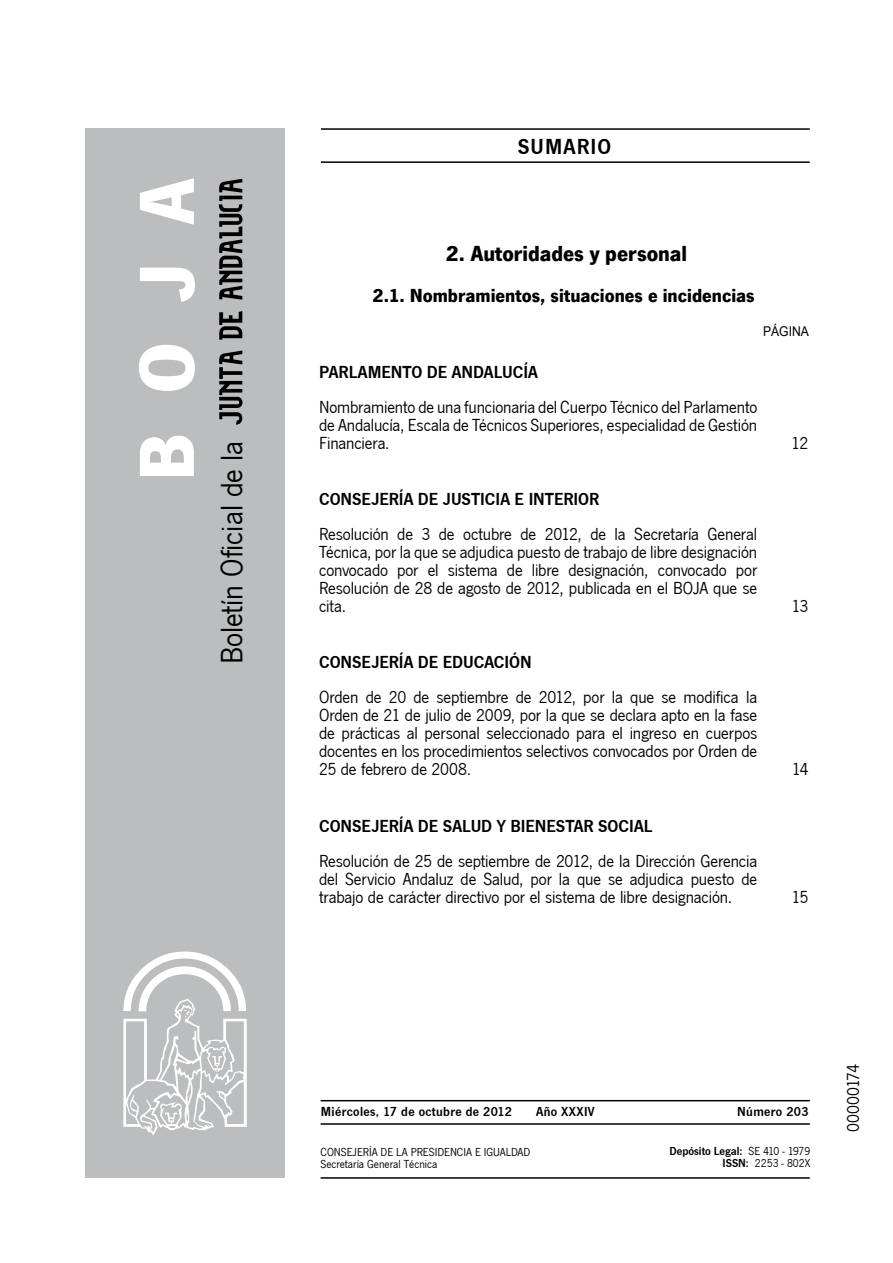
<style>
.page{position:relative;width:893px;height:1263px;background:#fff}
.page>*{position:absolute;margin:0;border:0;box-sizing:border-box;transform-origin:0 0}
.t1{font:700 81px "News Got T";color:#fff}
.t2{font:31.95px "News Got T";color:#000}
.t3{font:700 22.5px "News Got T";color:#000}
.t4{font:600 22.5px "News Got T";letter-spacing:.05em;color:#000}
.t5{font:700 19.5px "News Got T";color:#000}
.t6{font:18px/18px "News Got T";letter-spacing:-.01em;color:#000;text-align:justify}
.t7{font:600 18px "News Got T";color:#000}
.t8{font:600 13.5px "News Got T";letter-spacing:.025em;color:#000}
.t9{font:13.5px "Arial";color:#000;scale:.9 1}
.t10{font:12px/12px "News Got T";color:#000}
.t11{font:600 12px/12px "News Got T";color:#000;text-align:right}
.s1{font-weight:400}
</style>
<div class="page">
<hr style="left:321px;top:128px;width:488px;height:2px;background:#000">
<hr style="left:321px;top:161px;width:488px;height:2px;background:#000">
<div style="left:85px;top:128px;width:200px;height:1050px;background:#bcbdbe"></div>
<svg style="left:219px;top:351px;width:23px;height:74px"></svg>
<svg style="left:219px;top:311px;width:23px;height:29px"></svg>
<svg style="left:219px;top:179px;width:23px;height:121px"></svg>
<svg style="left:123px;top:952px;width:124px;height:183px"></svg>
<hr style="left:320px;top:1100px;width:489px;height:1px;background:#000">
<hr style="left:320px;top:1177px;width:489px;height:2px;background:#000">
<hr style="left:320px;top:1123px;width:489px;height:2px;background:#000">
<h1 class="t1" style="left:119px;top:481px;width:305px;rotate:-90deg">BOJA</h1>
<h2 class="t2" style="left:214px;top:664px;width:225px;rotate:-90deg">Boletín Oficial de la</h2>
<p class="t4" style="left:517px;top:134px;width:95px">SUMARIO</p>
<p class="t3" style="left:446px;top:240px;width:243px">2. Autoridades y personal</p>
<p class="t5" style="left:372px;top:284px;width:384px">2.1. Nombramientos, situaciones e incidencias</p>
<p class="t9" style="left:763px;top:323px;width:53px">PÁGINA</p>
<p class="t7" style="left:319px;top:361px;width:21px">PARLAM</p>
<p class="t7" style="left:381px;top:361px;width:91px">ENTO DE ANDALU</p>
<p class="t7" style="left:513px;top:361px;width:26px">CÍA</p>
<p class="t6" style="left:319px;top:398px;width:439px">Nombramiento de una funcionaria del Cuerpo Técnico del Parlamento de Andalucía, Escala de Técnicos Superiores, especialidad de Gestión Financiera.</p>
<p class="t7" style="left:319px;top:489px;width:12px">CONS</p>
<p class="t7" style="left:361px;top:489px;width:212px">EJERÍA DE JUSTICIA E INTERIOR</p>
<p class="t6" style="left:319px;top:525px;width:439px">Resolución de 3 de octubre de 2012, de la Secretaría General Técnica, por la que se adjudica puesto de trabajo de libre designación convocado por el sistema de libre designación, convocado por Resolución de 28 de agosto de 2012, publicada en el BOJA que se cita.</p>
<p class="t7" style="left:319px;top:652px;width:12px">CONS</p>
<p class="t7" style="left:361px;top:652px;width:169px">EJERÍA DE EDUCACIÓN</p>
<p class="t6" style="left:319px;top:689px;width:440px">Orden de 20 de septiembre de 2012, por la que se modifica la Orden de 21 de julio de 2009, por la que se declara apto en la fase de prácticas al personal seleccionado para el ingreso en cuerpos docentes en los procedimientos selectivos convocados por Orden de 25 de febrero de 2008.</p>
<p class="t7" style="left:319px;top:815px;width:12px">CONS</p>
<p class="t7" style="left:361px;top:815px;width:102px">EJERÍA DE SALUD</p>
<p class="t7" style="left:497px;top:815px;width:141px">Y BIENESTAR SOCIAL</p>
<p class="t6" style="left:319px;top:852px;width:439px">Resolución de 25 de septiembre de 2012, de la Dirección Gerencia del Servicio Andaluz de Salud, por la que se adjudica puesto de trabajo de carácter directivo por el sistema de libre designación.</p>
<p class="t6" style="left:791px;top:434px;width:19px">12</p>
<p class="t6" style="left:791px;top:597px;width:18px">13</p>
<p class="t6" style="left:792px;top:761px;width:18px">14</p>
<p class="t6" style="left:791px;top:888px;width:18px">15</p>
<p class="t8" style="left:321px;top:1104px;width:192px">MIÉRCOLES, 17 DE OCTUBRE DE 2012</p>
<p class="t8" style="left:536px;top:1104px;width:60px">AÑO XXXIV</p>
<p class="t8" style="left:737px;top:1104px;width:73px">NÚMERO 203</p>
<p class="t10" style="left:320px;top:1146px;width:211px">CONSEJERÍA DE LA PRESIDENCIA E IGUALDAD<br>Secretaría General Técnica</p>
<p class="t11" style="left:669px;top:1145px;width:142px">DEPÓSITO LEGAL: <span class="s1">SE 410 - 1979<br></span>ISSN: <span class="s1">2253 - 802X</span></p>
<p class="t6" style="left:844px;top:1132px;width:69px;rotate:-90deg">00000174</p>
</div>
